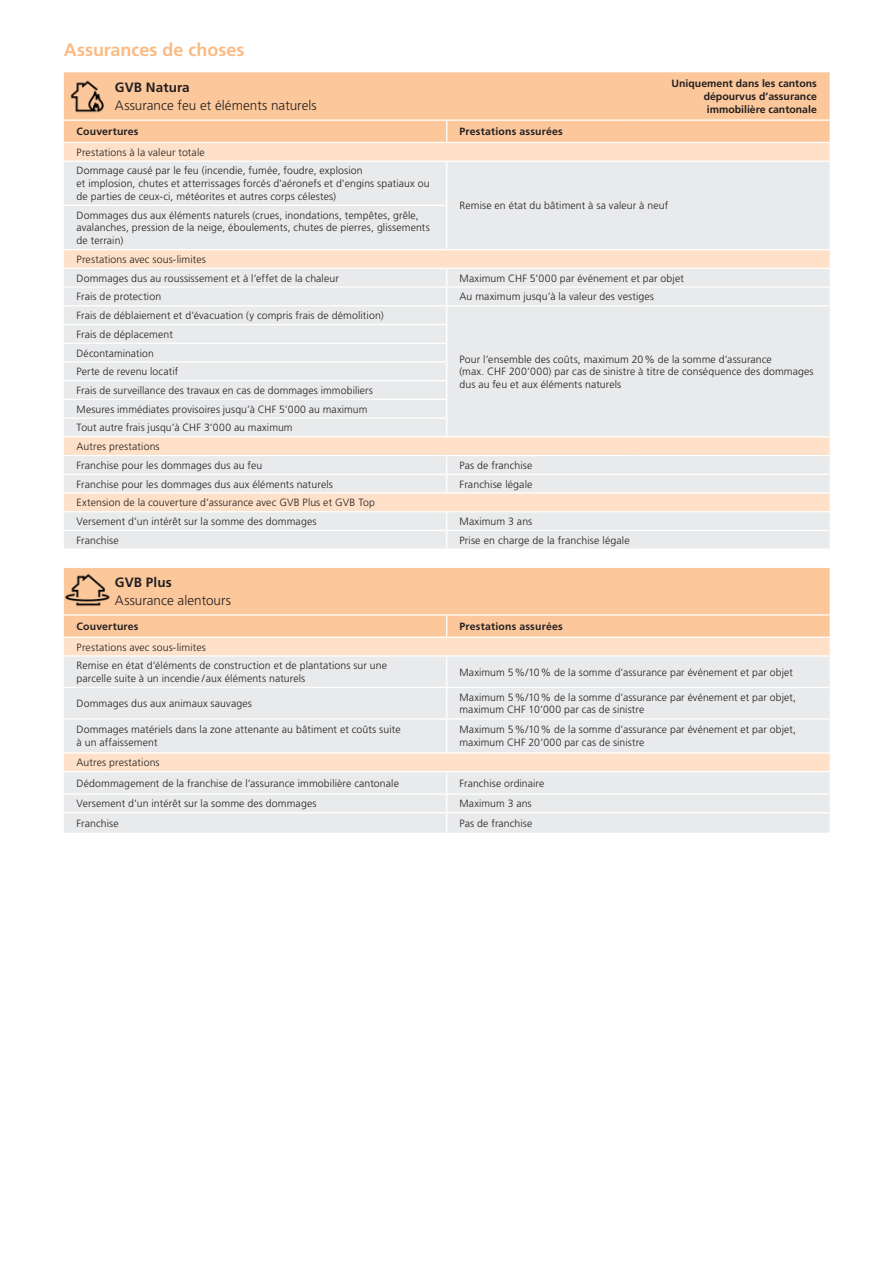
<style>
.page{position:relative;width:885px;height:1263px;background:#fff}
.page>*{position:absolute;margin:0;border:0;box-sizing:border-box;transform-origin:0 0}
.t1{font:700 18px "Frutiger LT Std";color:#fbbb85}
.t2{font:300 13.5px "Frutiger LT Std";color:#231f20}
.t3{font:700 13.5px "Frutiger LT Std";letter-spacing:.01em;color:#231f20}
.t4{font:300 10.5px/18.8px "Frutiger LT Std";letter-spacing:.01em;color:#231f20}
.t5{font:700 10.5px/12.8px "Frutiger LT Std";letter-spacing:.015em;color:#231f20;text-align:justify}
</style>
<div class="page">
<div style="left:64px;top:568px;width:765px;height:69px;background:#fcc89b"></div>
<div style="left:64px;top:638px;width:765px;height:17px;background:#fee1c8"></div>
<svg style="left:64px;top:657px;width:765px;height:176px;background:#ebe9e7"></svg>
<hr style="left:64px;top:687px;width:382px;height:1px;background:#fff">
<hr style="left:446px;top:687px;width:383px;height:1px;background:#fff">
<hr style="left:64px;top:718px;width:382px;height:1px;background:#fff">
<hr style="left:446px;top:718px;width:383px;height:1px;background:#fff">
<hr style="left:446px;top:657px;width:1px;height:30px;background:#fff">
<hr style="left:446px;top:688px;width:1px;height:30px;background:#fff">
<hr style="left:446px;top:719px;width:1px;height:33px;background:#fff">
<svg style="left:446px;top:772px;width:1px;height:61px"></svg>
<hr style="left:64px;top:793px;width:382px;height:2px;background:#fff">
<hr style="left:446px;top:793px;width:383px;height:2px;background:#fff">
<hr style="left:64px;top:812px;width:382px;height:1px;background:#fff">
<hr style="left:446px;top:812px;width:383px;height:1px;background:#fff">
<hr style="left:64px;top:752px;width:382px;height:1px;background:#fff">
<hr style="left:446px;top:752px;width:383px;height:1px;background:#fff">
<hr style="left:64px;top:771px;width:382px;height:1px;background:#fff">
<hr style="left:446px;top:771px;width:383px;height:1px;background:#fff">
<svg style="left:446px;top:615px;width:1px;height:22px"></svg>
<hr style="left:64px;top:614px;width:382px;height:1px;background:#fff">
<hr style="left:446px;top:614px;width:383px;height:1px;background:#fff">
<div style="left:64px;top:72px;width:765px;height:70px;background:#fcc89b"></div>
<div style="left:64px;top:143px;width:765px;height:18px;background:#fee1c8"></div>
<svg style="left:64px;top:162px;width:765px;height:386px;background:#ece8e6"></svg>
<hr style="left:446px;top:162px;width:1px;height:43px;background:#fff">
<hr style="left:446px;top:206px;width:1px;height:43px;background:#fff">
<hr style="left:64px;top:286px;width:382px;height:2px;background:#fff">
<hr style="left:64px;top:305px;width:382px;height:1px;background:#fff">
<hr style="left:64px;top:324px;width:383px;height:1px;background:#fff">
<hr style="left:64px;top:343px;width:383px;height:1px;background:#fff">
<hr style="left:64px;top:361px;width:383px;height:2px;background:#fff">
<svg style="left:446px;top:269px;width:1px;height:167px"></svg>
<svg style="left:446px;top:456px;width:1px;height:36px"></svg>
<svg style="left:446px;top:512px;width:1px;height:36px"></svg>
<hr style="left:64px;top:474px;width:382px;height:1px;background:#fff">
<hr style="left:446px;top:474px;width:192px;height:1px;background:#fff">
<hr style="left:638px;top:474px;width:191px;height:1px;background:#fff">
<hr style="left:64px;top:530px;width:382px;height:1px;background:#fff">
<hr style="left:446px;top:530px;width:192px;height:1px;background:#fff">
<hr style="left:638px;top:530px;width:191px;height:1px;background:#fff">
<hr style="left:64px;top:205px;width:383px;height:1px;background:#fff">
<hr style="left:64px;top:249px;width:382px;height:1px;background:#fff">
<hr style="left:446px;top:249px;width:192px;height:1px;background:#fff">
<hr style="left:638px;top:249px;width:191px;height:1px;background:#fff">
<hr style="left:64px;top:268px;width:382px;height:1px;background:#fff">
<hr style="left:446px;top:268px;width:192px;height:1px;background:#fff">
<hr style="left:638px;top:268px;width:191px;height:1px;background:#fff">
<hr style="left:64px;top:380px;width:383px;height:1px;background:#fff">
<hr style="left:64px;top:399px;width:383px;height:1px;background:#fff">
<hr style="left:64px;top:417px;width:383px;height:2px;background:#fff">
<hr style="left:64px;top:436px;width:382px;height:1px;background:#fff">
<hr style="left:446px;top:436px;width:192px;height:1px;background:#fff">
<hr style="left:638px;top:436px;width:191px;height:1px;background:#fff">
<hr style="left:64px;top:492px;width:382px;height:2px;background:#fff">
<hr style="left:446px;top:492px;width:192px;height:2px;background:#fff">
<hr style="left:638px;top:492px;width:191px;height:2px;background:#fff">
<hr style="left:64px;top:455px;width:382px;height:1px;background:#fff">
<hr style="left:64px;top:511px;width:382px;height:1px;background:#fff">
<hr style="left:446px;top:455px;width:192px;height:1px;background:#fff">
<hr style="left:638px;top:455px;width:191px;height:1px;background:#fff">
<hr style="left:446px;top:511px;width:192px;height:1px;background:#fff">
<hr style="left:638px;top:511px;width:191px;height:1px;background:#fff">
<hr style="left:64px;top:119px;width:382px;height:2px;background:#fff">
<hr style="left:446px;top:119px;width:192px;height:2px;background:#fff">
<hr style="left:638px;top:119px;width:191px;height:2px;background:#fff">
<svg style="left:446px;top:121px;width:1px;height:21px"></svg>
<hr style="left:446px;top:286px;width:192px;height:2px;background:#fff">
<hr style="left:638px;top:286px;width:191px;height:2px;background:#fff">
<hr style="left:446px;top:305px;width:192px;height:1px;background:#fff">
<hr style="left:638px;top:305px;width:191px;height:1px;background:#fff">
<img style="left:63px;top:568px;width:48px;height:48px">
<img style="left:63px;top:72px;width:50px;height:51px">
<h1 class="t1" style="left:64px;top:39px;width:182px">Assurances de choses</h1>
<p class="t3" style="left:115px;top:80px;width:76px">GVB Natura</p>
<p class="t2" style="left:115px;top:98px;width:203px">Assurance feu et éléments naturels</p>
<p class="t5" style="left:703px;top:77px;width:115px;text-indent:-32px">Uniquement dans les cantons dépourvus d’assurance immobilière cantonale</p>
<p class="t5" style="left:77px;top:125px;width:64px">Couvertures</p>
<p class="t5" style="left:459px;top:125px;width:105px">Prestations assurées</p>
<p class="t4" style="left:77px;top:143px;width:288px">Prestations à la valeur totale<br>Dommage causé par le feu (incendie, fumée, foudre, explosion</p>
<p class="t4" style="left:77px;top:177px;width:354px;line-height:12.8px">et implosion, chutes et atterrissages forcés d'aéronefs et d'engins spatiaux ou de parties de ceux-ci, météorites et autres corps célestes)</p>
<p class="t4" style="left:459px;top:196px;width:210px">Remise en état du bâtiment à sa valeur à neuf</p>
<p class="t4" style="left:77px;top:209px;width:355px;line-height:12.8px">Dommages dus aux éléments naturels (crues, inondations, tempêtes, grêle, avalanches, pression de la neige, éboulements, chutes de pierres, glissements de terrain)</p>
<p class="t4" style="left:77px;top:250px;width:264px">Prestations avec sous-limites<br>Dommages dus au roussissement et à l’effet de la chaleur</p>
<p class="t4" style="left:459px;top:269px;width:226px">Maximum CHF 5’000 par événement et par objet</p>
<p class="t4" style="left:77px;top:287px;width:86px">Frais de protection</p>
<p class="t4" style="left:459px;top:287px;width:196px">Au maximum jusqu’à la valeur des vestiges</p>
<p class="t4" style="left:77px;top:306px;width:308px">Frais de déblaiement et d’évacuation (y compris frais de démolition)</p>
<p class="t4" style="left:459px;top:353px;width:355px;line-height:12.8px">Pour l’ensemble des coûts, maximum 20% de la somme d’assurance<br>(max. CHF 200’000) par cas de sinistre à titre de conséquence des dommages dus au feu et aux éléments naturels</p>
<p class="t4" style="left:77px;top:325px;width:298px">Frais de déplacement<br>Décontamination<br>Perte de revenu locatif<br>Frais de surveillance des travaux en cas de dommages immobiliers Mesures immédiates provisoires jusqu’à CHF 5’000 au maximum Tout autre frais jusqu’à CHF 3’000 au maximum<br>Autres prestations<br>Franchise pour les dommages dus au feu</p>
<p class="t4" style="left:459px;top:456px;width:74px">Pas de franchise</p>
<p class="t4" style="left:77px;top:475px;width:258px">Franchise pour les dommages dus aux éléments naturels</p>
<p class="t4" style="left:459px;top:475px;width:74px">Franchise légale</p>
<p class="t4" style="left:77px;top:493px;width:300px">Extension de la couverture d’assurance avec GVB Plus et GVB Top<br>Versement d’un intérêt sur la somme des dommages</p>
<p class="t4" style="left:459px;top:512px;width:74px">Maximum 3 ans</p>
<p class="t4" style="left:77px;top:531px;width:44px">Franchise</p>
<p class="t4" style="left:459px;top:531px;width:172px">Prise en charge de la franchise légale</p>
<p class="t3" style="left:115px;top:575px;width:58px">GVB Plus</p>
<p class="t2" style="left:115px;top:593px;width:118px">Assurance alentours</p>
<p class="t5" style="left:77px;top:620px;width:64px">Couvertures</p>
<p class="t5" style="left:459px;top:620px;width:105px">Prestations assurées</p>
<p class="t4" style="left:77px;top:638px;width:312px">Prestations avec sous-limites<br>Remise en état d’éléments de construction et de plantations sur une</p>
<p class="t4" style="left:77px;top:669px;width:230px">parcelle suite à un incendie / aux éléments naturels</p>
<p class="t4" style="left:459px;top:663px;width:335px">Maximum 5%/10% de la somme d’assurance par événement et par objet</p>
<p class="t4" style="left:77px;top:694px;width:177px">Dommages dus aux animaux sauvages</p>
<p class="t4" style="left:459px;top:691px;width:338px;line-height:12.8px">Maximum 5%/10% de la somme d’assurance par événement et par objet, maximum CHF 10’000 par cas de sinistre</p>
<p class="t4" style="left:77px;top:724px;width:325px;line-height:12.8px">Dommages matériels dans la zone attenante au bâtiment et coûts suite à un affaissement</p>
<p class="t4" style="left:459px;top:724px;width:338px;line-height:12.8px">Maximum 5%/10% de la somme d’assurance par événement et par objet, maximum CHF 20’000 par cas de sinistre</p>
<p class="t4" style="left:77px;top:752px;width:324px;line-height:20.5px">Autres prestations<br>Dédommagement de la franchise de l’assurance immobilière cantonale</p>
<p class="t4" style="left:459px;top:774px;width:86px">Franchise ordinaire</p>
<p class="t4" style="left:77px;top:794px;width:241px">Versement d’un intérêt sur la somme des dommages</p>
<p class="t4" style="left:459px;top:794px;width:74px">Maximum 3 ans</p>
<p class="t4" style="left:77px;top:814px;width:44px">Franchise</p>
<p class="t4" style="left:459px;top:814px;width:74px">Pas de franchise</p>
</div>
